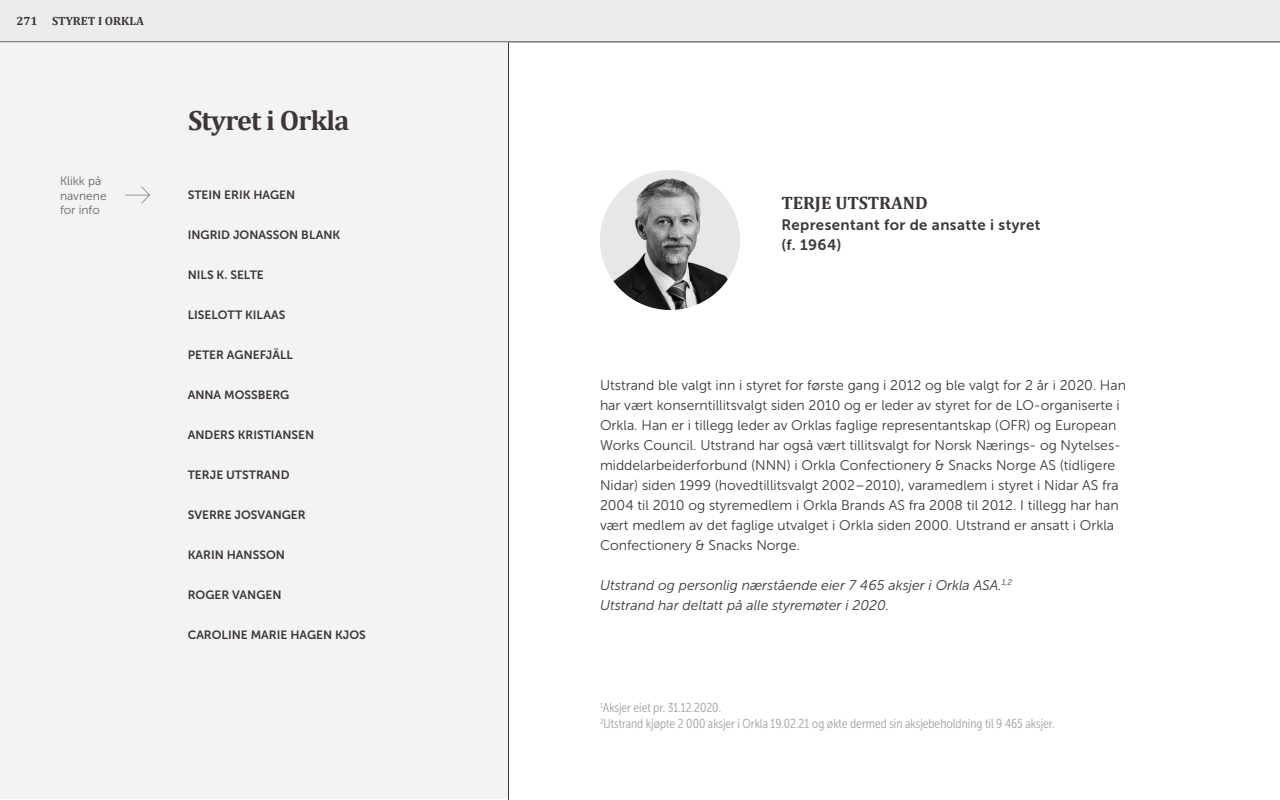
<style>
.page{position:relative;width:1280px;height:800px;background:#fff}
.page>*{position:absolute;margin:0;border:0;box-sizing:border-box;transform-origin:0 0}
.t1{font:700 28px "Cambria";letter-spacing:-.025em;color:#3c3637}
.t2{font:700 18px "Cambria";color:#3c3637}
.t3{font:15px/20px "Museo Sans 700";letter-spacing:.025em;color:#3c3637}
.t4{font:14px/20px "Museo Sans 300";color:#3c3637}
.t5{font:italic 14px/20px "Museo Sans 300";color:#3c3637}
.t6{font:13px/15.6px "Museo Sans Cond 300";color:#a6a0a3}
.t7{font:12px "Museo Sans 700";color:#3c3637}
.t8{font:12px/14.4px "Museo Sans 300";color:#6a6265}
.t9{font:700 12px "Cambria";color:#3c3637}
</style>
<div class="page">
<div style="left:0;top:0;width:1280px;height:42px;background:#ececec"></div>
<div style="left:0;top:42px;width:509px;height:757px;background:#f3f3f3"></div>
<svg style="left:125px;top:186px;width:25px;height:18px"></svg>
<img style="left:600px;top:170px;width:140px;height:140px;border-radius:70px">
<hr style="left:508px;top:42px;width:1px;height:758px;background:#3c3637">
<p class="t9" style="left:16px;top:12px;width:129px">271 STYRET I ORKLA</p>
<p class="t8" style="left:60px;top:174px;width:48px">Klikk på navnene for info</p>
<h1 class="t1" style="left:188px;top:100px;width:163px">Styret i Orkla</h1>
<p class="t7" style="left:188px;top:188px;width:109px">STEIN ERIK HAGEN</p>
<p class="t7" style="left:188px;top:228px;width:154px">INGRID JONASSON BLANK</p>
<p class="t7" style="left:188px;top:268px;width:78px">NILS K. SELTE</p>
<p class="t7" style="left:188px;top:308px;width:99px">LISELOTT KILAAS</p>
<p class="t7" style="left:188px;top:348px;width:107px">PETER AGNEFJÄLL</p>
<p class="t7" style="left:188px;top:388px;width:103px">ANNA MOSSBERG</p>
<p class="t7" style="left:188px;top:428px;width:128px">ANDERS KRISTIANSEN</p>
<p class="t7" style="left:188px;top:468px;width:103px">TERJE UTSTRAND</p>
<p class="t7" style="left:188px;top:508px;width:119px">SVERRE JOSVANGER</p>
<p class="t7" style="left:188px;top:548px;width:99px">KARIN HANSSON</p>
<p class="t7" style="left:188px;top:588px;width:95px">ROGER VANGEN</p>
<p class="t7" style="left:188px;top:628px;width:180px">CAROLINE MARIE HAGEN KJOS</p>
<p class="t2" style="left:781px;top:190px;width:148px">TERJE UTSTRAND</p>
<p class="t3" style="left:781px;top:215px;width:261px">Representant for de ansatte i styret (f. 1964)</p>
<p class="t4" style="left:600px;top:375px;width:528px">Utstrand ble valgt inn i styret for første gang i 2012 og ble valgt for 2 år i 2020. Han har vært konserntillitsvalgt siden 2010 og er leder av styret for de LO-organiserte i Orkla. Han er i tillegg leder av Orklas faglige representantskap (OFR) og European Works Council. Utstrand har også vært tillitsvalgt for Norsk Nærings- og Nytelses&shy;middelarbeiderforbund (NNN) i Orkla Confectionery &amp; Snacks Norge AS (tidligere Nidar) siden 1999 (hovedtillitsvalgt 2002–2010), varamedlem i styret i Nidar AS fra 2004 til 2010 og styremedlem i Orkla Brands AS fra 2008 til 2012. I tillegg har han vært medlem av det faglige utvalget i Orkla siden 2000. Utstrand er ansatt i Orkla Confectionery &amp; Snacks Norge.</p>
<p class="t5" style="left:600px;top:575px;width:412px">Utstrand og personlig nærstående eier 7 465 aksjer i Orkla ASA.<sup>1,2<br></sup>Utstrand har deltatt på alle styremøter i 2020.</p>
<p class="t6" style="left:600px;top:700px;width:456px"><sup>1</sup>Aksjer eiet pr. 31.12.2020.<br><sup>2</sup>Utstrand kjøpte 2 000 aksjer i Orkla 19.02.21 og økte dermed sin aksjebeholdning til 9 465 aksjer.</p>
</div>
